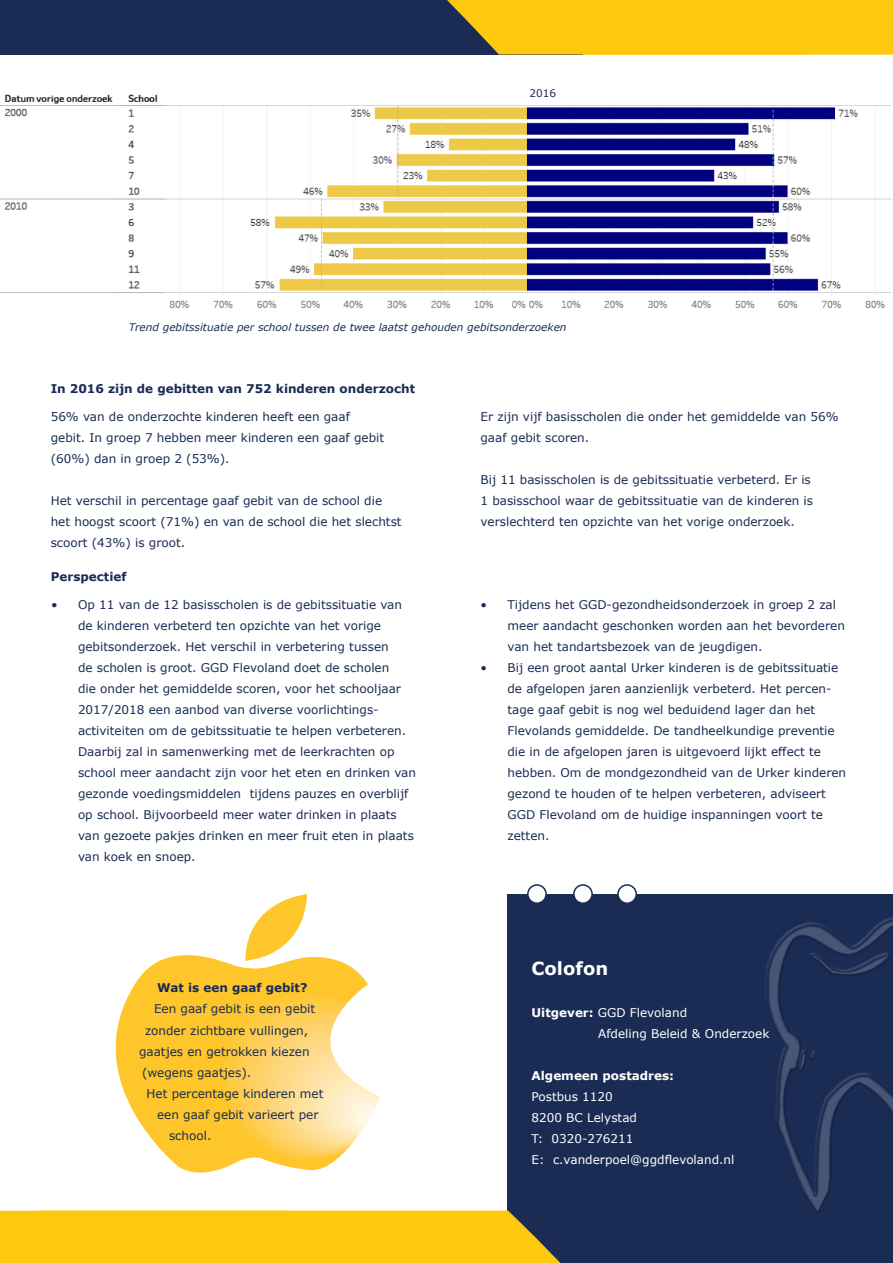
<style>
.page{position:relative;width:893px;height:1263px;background:#fff}
.page>*{position:absolute;margin:0;border:0;box-sizing:border-box;transform-origin:0 0}
.t1{font:700 18px "Verdana";color:#fff}
.t2{font:12px/21px "Verdana";color:#1a2c54}
.t3{font:12px "Verdana";color:#fff}
.t4{font:700 12px "Verdana";color:#1a2c54}
.t5{font:700 12px "Verdana";color:#fff}
.t6{font:italic 10.5px "Verdana";color:#1a2c54}
.t7{font:10.5px "Verdana";color:#1a2c54}
.s1{font-weight:700}
</style>
<div class="page">
<div style="left:508px;top:894px;width:385px;height:358px;background:#1a2c54"></div>
<div style="left:0;top:0;width:582px;height:55px;background:#1a2c54"></div>
<div style="left:508px;top:1210px;width:385px;height:53px;background:#1a2c54"></div>
<img style="left:765px;top:916px;width:128px;height:296px">
<img style="left:0;top:94px;width:892px;height:214px">
<svg style="left:116px;top:955px;width:264px;height:217px"></svg>
<svg style="left:245px;top:894px;width:62px;height:67px"></svg>
<div style="left:528px;top:885px;width:18px;height:18px;background:#fff;border-radius:50%"></div>
<div style="left:527px;top:884px;width:20px;height:20px;border:2px solid #1a2c54;border-radius:50%"></div>
<div style="left:574px;top:885px;width:18px;height:18px;background:#fff;border-radius:50%"></div>
<div style="left:573px;top:884px;width:20px;height:20px;border:2px solid #1a2c54;border-radius:50%"></div>
<div style="left:618px;top:885px;width:18px;height:18px;background:#fff;border-radius:50%"></div>
<div style="left:617px;top:884px;width:20px;height:20px;border:2px solid #1a2c54;border-radius:50%"></div>
<svg style="left:447px;top:0;width:446px;height:55px;background:#efbe13"></svg>
<div style="left:0;top:1210px;width:560px;height:53px;background:#fec80f"></div>
<p class="t7" style="left:529px;top:86px;width:28px">2016</p>
<p class="t6" style="left:129px;top:320px;width:439px">Trend gebitssituatie per school tussen de twee laatst gehouden gebitsonderzoeken</p>
<p class="t4" style="left:51px;top:381px;width:366px">In 2016 zijn de gebitten van 752 kinderen onderzocht</p>
<p class="t2" style="left:51px;top:406px;width:301px">56% van de onderzochte kinderen heeft een gaaf</p>
<p class="t2" style="left:51px;top:427px;width:335px">gebit. In groep 7 hebben meer kinderen een gaaf gebit (60%) dan in groep 2 (53%).</p>
<p class="t2" style="left:51px;top:490px;width:352px">Het verschil in percentage gaaf gebit van de school die het hoogst scoort (71%) en van de school die het slechtst scoort (43%) is groot.</p>
<p class="t4" style="left:51px;top:568px;width:77px">Perspectief</p>
<p class="t2" style="left:78px;top:594px;width:339px;text-indent:-27px">• Op 11 van de 12 basisscholen is de gebitssituatie van de kinderen verbeterd ten opzichte van het vorige gebitsonderzoek. Het verschil in verbetering tussen<br>de scholen is groot. GGD Flevoland doet de scholen<br>die onder het gemiddelde scoren, voor het schooljaar 2017/2018 een aanbod van diverse voorlichtings&shy;activiteiten om de gebitssituatie te helpen verbeteren.<br>Daarbij zal in samenwerking met de leerkrachten op school meer aandacht zijn voor het eten en drinken van gezonde voedingsmiddelen tijdens pauzes en overblijf op school. Bijvoorbeeld meer water drinken in plaats van gezoete pakjes drinken en meer fruit eten in plaats van koek en snoep.</p>
<p class="t4" style="left:157px;top:980px;width:152px">Wat is een gaaf gebit?</p>
<p class="t2" style="left:154px;top:998px;width:163px">Een gaaf gebit is een gebit</p>
<p class="t2" style="left:139px;top:1019px;width:172px;text-indent:6px">zonder zichtbare vullingen, gaatjes en getrokken kiezen (wegens gaatjes).</p>
<p class="t2" style="left:147px;top:1082px;width:178px">Het percentage kinderen met</p>
<p class="t2" style="left:157px;top:1103px;width:163px">een gaaf gebit varieert per</p>
<p class="t2" style="left:169px;top:1124px;width:44px">school.</p>
<p class="t2" style="left:480px;top:406px;width:360px">Er zijn vijf basisscholen die onder het gemiddelde van 56% gaaf gebit scoren.</p>
<p class="t2" style="left:480px;top:469px;width:332px">Bij 11 basisscholen is de gebitssituatie verbeterd. Er is</p>
<p class="t2" style="left:480px;top:490px;width:334px">1 basisschool waar de gebitssituatie van de kinderen is</p>
<p class="t2" style="left:480px;top:511px;width:316px">verslechterd ten opzichte van het vorige onderzoek.</p>
<p class="t2" style="left:507px;top:594px;width:339px;text-indent:-27px">• Tijdens het GGD-gezondheidsonderzoek in groep 2 zal meer aandacht geschonken worden aan het bevorderen van het tandartsbezoek van de jeugdigen.</p>
<p class="t2" style="left:507px;top:657px;width:340px;text-indent:-27px">• Bij een groot aantal Urker kinderen is de gebitssituatie de afgelopen jaren aanzienlijk verbeterd. Het percen&shy;tage gaaf gebit is nog wel beduidend lager dan het Flevolands gemiddelde. De tandheelkundige preventie die in de afgelopen jaren is uitgevoerd lijkt effect te hebben. Om de mondgezondheid van de Urker kinderen gezond te houden of te helpen verbeteren, adviseert GGD Flevoland om de huidige inspanningen voort te zetten.</p>
<p class="t1" style="left:531px;top:955px;width:78px">Colofon</p>
<p class="t3" style="left:531px;top:1004px;width:157px"><span class="s1">Uitgever:</span> GGD Flevoland</p>
<p class="t3" style="left:598px;top:1025px;width:173px">Afdeling Beleid &amp; Onderzoek</p>
<p class="t5" style="left:531px;top:1067px;width:144px">Algemeen postadres:</p>
<p class="t3" style="left:531px;top:1088px;width:83px">Postbus 1120</p>
<p class="t3" style="left:531px;top:1109px;width:107px">8200 BC Lelystad</p>
<p class="t3" style="left:531px;top:1130px;width:103px">T: 0320-276211</p>
<p class="t3" style="left:531px;top:1151px;width:204px">E: c.vanderpoel@ggdflevoland.nl</p>
</div>
